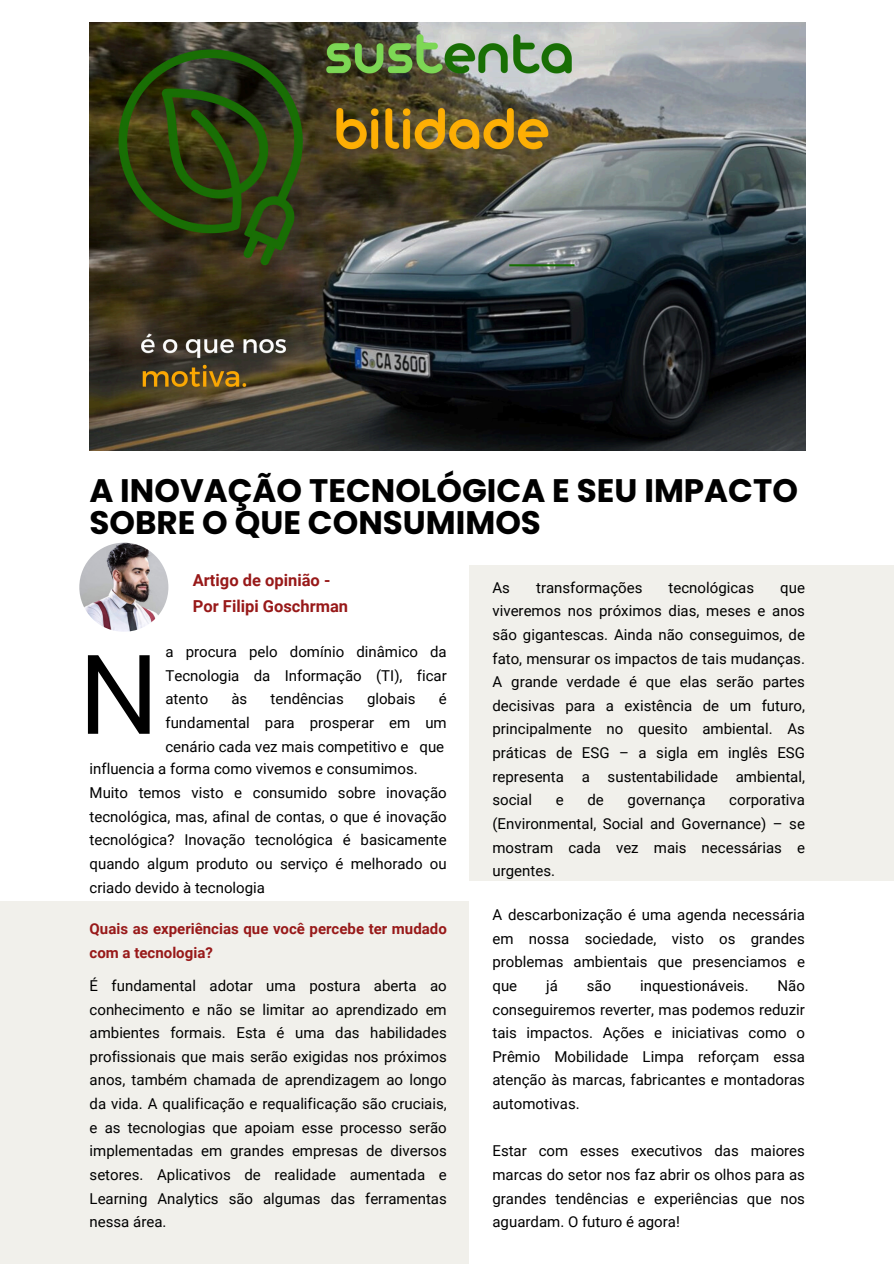
<style>
.page{position:relative;width:894px;height:1264px;background:#fff}
.page>*{position:absolute;margin:0;border:0;box-sizing:border-box;transform-origin:0 0}
.t1{font:112.5px "Poppins";color:#000}
.t2{font:700 32.55px/31.5px "Poppins";color:#000}
.t3{font:700 16.5px/25.8px "Roboto";color:#981919}
.t4{font:15px/23.7px "Roboto";color:#000;text-align:justify}
.t5{font:700 15px/23.7px "Roboto";color:#981919}
</style>
<div class="page">
<img style="left:89px;top:23px;width:716px;height:427px">
<div style="left:469px;top:565px;width:424px;height:316px;background:#f1f0eb"></div>
<div style="left:0;top:901px;width:468px;height:362px;background:#f1f0eb"></div>
<img style="left:79px;top:542px;width:89px;height:89px;border-radius:50%">
<p class="t2" style="left:89px;top:475px;width:710px">A INOVAÇÃO TECNOLÓGICA E SEU IMPACTO<br>SOBRE O QUE CONSUMIMOS</p>
<p class="t3" style="left:193px;top:567px;width:157px">Artigo de opinião -<br>Por Filipi Goschrman</p>
<p class="t4" style="left:165px;top:640px;width:283px">a procura pelo domínio dinâmico da Tecnologia da Informação (TI), ficar atento</p>
<p class="t1" style="left:79px;top:615px;width:81px">N</p>
<h2 class="t4" style="left:90px;top:757px;width:329px">influencia a forma como vivemos e consumimos.</h2>
<p class="t4" style="left:90px;top:781px;width:358px">Muito temos visto e consumido sobre inovação tecnológica, mas, afinal de contas, o que é inovação tecnológica? Inovação tecnológica é basicamente quando algum produto ou serviço é melhorado ou criado devido à tecnologia</p>
<p class="t4" style="left:165px;top:687px;width:283px;text-indent:273px">é fundamental para prosperar em um cenário cada vez mais competitivo e que</p>
<p class="t4" style="left:231px;top:687px;width:17px">às</p>
<p class="t4" style="left:270px;top:687px;width:75px">tendências</p>
<p class="t4" style="left:367px;top:687px;width:50px">globais</p>
<p class="t5" style="left:90px;top:916px;width:358px">Quais as experiências que você percebe ter mudado com a tecnologia?</p>
<p class="t4" style="left:90px;top:973px;width:358px">É fundamental adotar uma postura aberta ao conhecimento e não se limitar ao aprendizado em ambientes formais. Esta é uma das habilidades profissionais que mais serão exigidas nos próximos anos, também chamada de aprendizagem ao longo da vida. A qualificação e requalificação são cruciais, e as tecnologias que apoiam esse processo serão implementadas em grandes empresas de diversos setores. Aplicativos de realidade aumentada e Learning Analytics são algumas das ferramentas nessa área.</p>
<h2 class="t4" style="left:492px;top:575px;width:19px">As</h2>
<h2 class="t4" style="left:536px;top:575px;width:108px">transformações</h2>
<h2 class="t4" style="left:668px;top:575px;width:87px">tecnológicas</h2>
<h2 class="t4" style="left:492px;top:575px;width:314px;text-indent:288px">que viveremos nos próximos dias, meses e anos são gigantescas. Ainda não conseguimos, de fato, mensurar os impactos de tais mudanças.<br>A grande verdade é que elas serão partes decisivas para a existência de um futuro, principalmente no quesito ambiental. As práticas de ESG – a sigla em inglês ESG representa a sustentabilidade ambiental, social</h2>
<h2 class="t4" style="left:555px;top:788px;width:9px">e</h2>
<h2 class="t4" style="left:587px;top:788px;width:18px">de</h2>
<h2 class="t4" style="left:627px;top:788px;width:79px">governança</h2>
<h2 class="t4" style="left:492px;top:788px;width:314px;text-indent:237px">corporativa (Environmental, Social and Governance) – se mostram cada vez mais necessárias e urgentes.</h2>
<p class="t4" style="left:492px;top:903px;width:314px">A descarbonização é uma agenda necessária em nossa sociedade, visto os grandes problemas ambientais que presenciamos e que</p>
<p class="t4" style="left:546px;top:973px;width:13px">já</p>
<p class="t4" style="left:586px;top:973px;width:26px">são</p>
<p class="t4" style="left:640px;top:973px;width:110px">inquestionáveis.</p>
<p class="t4" style="left:492px;top:973px;width:314px;text-indent:285px">Não conseguiremos reverter, mas podemos reduzir tais impactos. Ações e iniciativas como o Prêmio Mobilidade Limpa reforçam essa atenção às marcas, fabricantes e montadoras automotivas.</p>
<p class="t4" style="left:492px;top:1139px;width:314px">Estar com esses executivos das maiores marcas do setor nos faz abrir os olhos para as grandes tendências e experiências que nos aguardam. O futuro é agora!</p>
</div>
